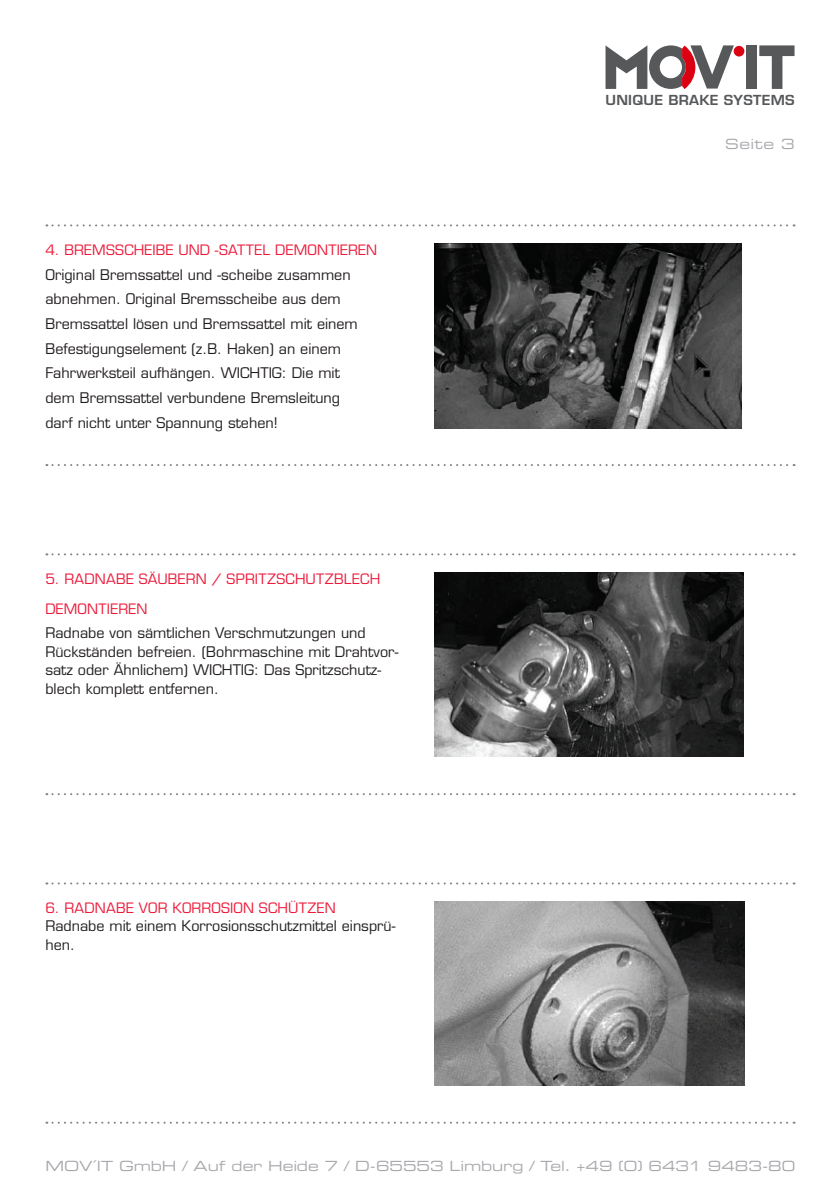
<style>
.page{position:relative;width:840px;height:1191px;background:#fff}
.page>*{position:absolute;margin:0;border:0;box-sizing:border-box;transform-origin:0 0}
.Flieftext_1{font:14.4px/18.6px "Eurostile";color:#231f20}
.Flieftext_1-2{font:14px/30px "Eurostile";letter-spacing:.015em;color:#ed1a3a}
.t1{font:14px "Eurostile Extended Two";letter-spacing:-.005em;color:#a8a9ad}
.Headline_rot{font:14px "Eurostile";letter-spacing:.015em;color:#ed1a3a}
.t2{font:600 13.6px "Eurostile";letter-spacing:.02em;color:#57585a;scale:1.04 1}
</style>
<div class="page">
<svg style="left:46px;top:224px;width:748px;height:2px"></svg>
<div style="left:745px;top:45px;width:11px;height:44px;background:#57585a"></div>
<svg style="left:759px;top:45px;width:35px;height:44px"></svg>
<div style="left:733px;top:46px;width:11px;height:11px;background:#db0012;border-radius:50%"></div>
<svg style="left:605px;top:45px;width:128px;height:44px"></svg>
<svg style="left:46px;top:464px;width:748px;height:2px"></svg>
<svg style="left:46px;top:793px;width:748px;height:2px"></svg>
<svg style="left:46px;top:1121px;width:748px;height:2px"></svg>
<svg style="left:46px;top:553px;width:748px;height:2px"></svg>
<svg style="left:46px;top:882px;width:748px;height:2px"></svg>
<img style="left:434px;top:244px;width:308px;height:184px">
<img style="left:434px;top:572px;width:309px;height:185px">
<img style="left:434px;top:901px;width:309px;height:184px">
<p class="t2" style="left:605px;top:91px;width:183px">UNIQUE BRAKE SYSTEMS</p>
<p class="Flieftext_1-2" style="left:45px;top:235px;width:333px">4. BREMSSCHEIBE UND -SATTEL DEMONTIEREN</p>
<p class="Flieftext_1" style="left:45px;top:265px;width:306px">Original Bremssattel und -scheibe zusammen</p>
<p class="Flieftext_1" style="left:45px;top:290px;width:296px">abnehmen. Original Bremsscheibe aus dem</p>
<p class="Flieftext_1" style="left:45px;top:314px;width:314px">Bremssattel lösen und Bremssattel mit einem</p>
<p class="Flieftext_1" style="left:45px;top:339px;width:297px">Befestigungselement (z.B. Haken) an einem</p>
<p class="Flieftext_1" style="left:45px;top:364px;width:296px">Fahrwerksteil aufhängen. WICHTIG: Die mit</p>
<p class="Flieftext_1" style="left:45px;top:389px;width:296px">dem Bremssattel verbundene Bremsleitung</p>
<p class="Flieftext_1" style="left:45px;top:413px;width:233px">darf nicht unter Spannung stehen!</p>
<p class="Flieftext_1-2" style="left:45px;top:563px;width:336px">5. RADNABE SÄUBERN / SPRITZSCHUTZBLECH<br>DEMONTIEREN</p>
<p class="Flieftext_1" style="left:45px;top:624px;width:354px">Radnabe von sämtlichen Verschmutzungen und Rückständen befreien. (Bohrmaschine mit Drahtvor&shy;satz oder Ähnlichem) WICHTIG: Das Spritzschutz&shy;blech komplett entfernen.</p>
<p class="Headline_rot" style="left:45px;top:899px;width:292px">6. RADNABE VOR KORROSION SCHÜTZEN</p>
<p class="Flieftext_1" style="left:45px;top:917px;width:351px">Radnabe mit einem Korrosionsschutzmittel einsprü&shy;hen.</p>
<p class="t1" style="left:724px;top:134px;width:71px">Seite 3</p>
<p class="t1" style="left:45px;top:1156px;width:751px">MOV´IT GmbH / Auf der Heide 7 / D-65553 Limburg / Tel. +49 (0) 6431 9483-80</p>
</div>
